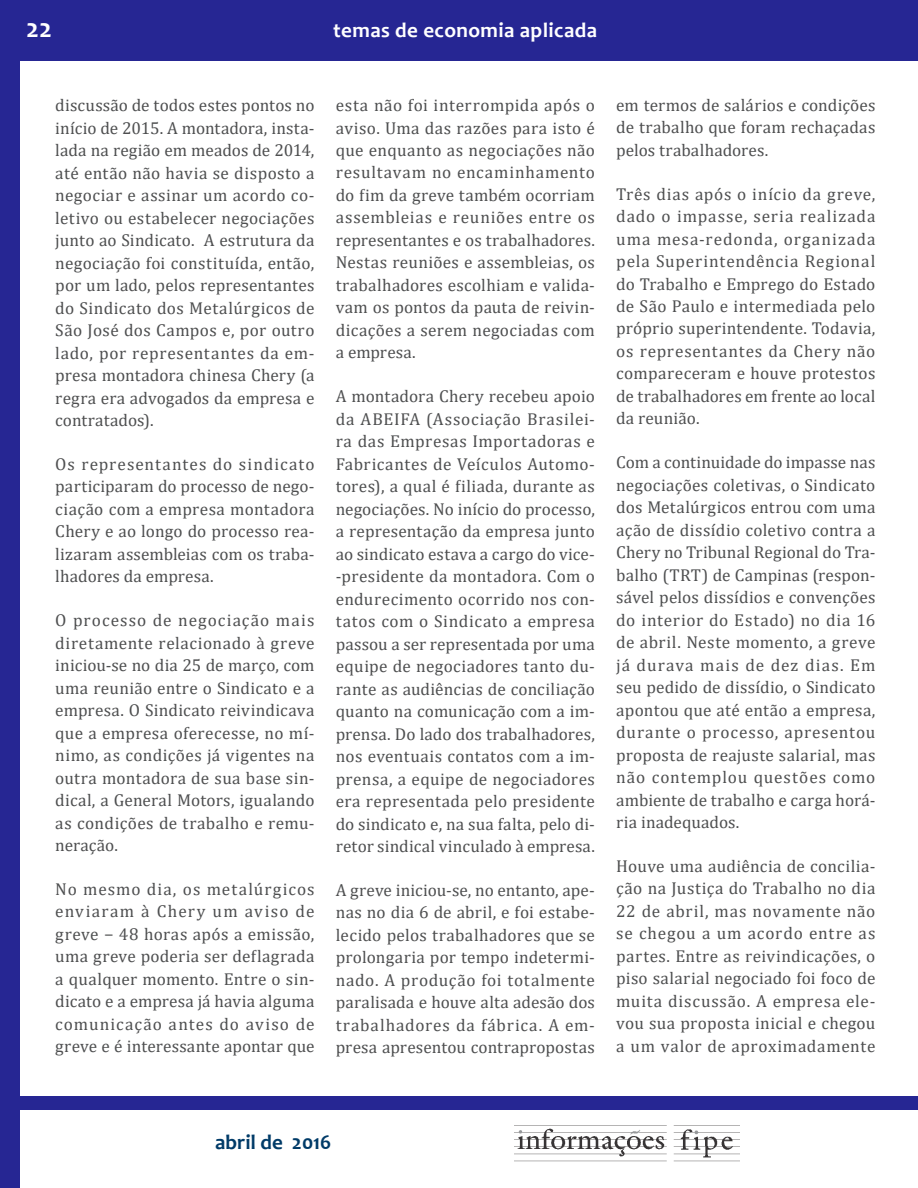
<style>
.page{position:relative;width:918px;height:1188px;background:#fff}
.page>*{position:absolute;margin:0;border:0;box-sizing:border-box;transform-origin:0 0}
.t1{font:700 27px "Candara";color:#fff}
.t2{font:700 21px "Candara";letter-spacing:.02em;color:#fff}
.t3{font:700 21px "Candara";color:#003b68}
.t4{font:17.25px/22.5px "Cambria";letter-spacing:.01em;color:#4e4f50;text-align:justify}
</style>
<div class="page">
<div style="left:0;top:0;width:20px;height:1188px;background:#262693"></div>
<div style="left:0;top:0;width:918px;height:61px;background:#262693"></div>
<div style="left:15px;top:1097px;width:903px;height:13px;background:#262693"></div>
<img style="left:514px;top:1125px;width:225px;height:37px">
<h1 class="t1" style="left:26px;top:12px;width:27px">22</h1>
<p class="t2" style="left:333px;top:17px;width:265px">temas de economia aplicada</p>
<p class="t4" style="left:55px;top:94px;width:261px">discussão de todos estes pontos no início de 2015. A montadora, insta&shy;lada na região em meados de 2014, até então não havia se disposto a negociar e assinar um acordo co&shy;letivo ou estabelecer negociações junto ao Sindicato. A estrutura da negociação foi constituída, então, por um lado, pelos representantes do Sindicato dos Metalúrgicos de São José dos Campos e, por outro lado, por representantes da em&shy;presa montadora chinesa Chery (a regra era advogados da empresa e contratados).</p>
<p class="t4" style="left:55px;top:453px;width:261px">Os representantes do sindicato participaram do processo de nego&shy;ciação com a empresa montadora Chery e ao longo do processo rea&shy;lizaram assembleias com os traba&shy;lhadores da empresa.</p>
<p class="t4" style="left:55px;top:609px;width:261px">O processo de negociação mais diretamente relacionado à greve iniciou-se no dia 25 de março, com uma reunião entre o Sindicato e a empresa. O Sindicato reivindicava que a empresa oferecesse, no mí&shy;nimo, as condições já vigentes na outra montadora de sua base sin&shy;dical, a General Motors, igualando as condições de trabalho e remu&shy;neração.</p>
<p class="t4" style="left:55px;top:878px;width:261px">No mesmo dia, os metalúrgicos enviaram à Chery um aviso de greve − 48 horas após a emissão, uma greve poderia ser deflagrada a qualquer momento. Entre o sin&shy;dicato e a empresa já havia alguma comunicação antes do aviso de greve e é interessante apontar que</p>
<p class="t4" style="left:336px;top:94px;width:261px">esta não foi interrompida após o aviso. Uma das razões para isto é que enquanto as negociações não resultavam no encaminhamento do fim da greve também ocorriam assembleias e reuniões entre os representantes e os trabalhadores.<br>Nestas reuniões e assembleias, os trabalhadores escolhiam e valida&shy;vam os pontos da pauta de reivin&shy;dicações a serem negociadas com a empresa.</p>
<p class="t4" style="left:336px;top:385px;width:261px">A montadora Chery recebeu apoio da ABEIFA (Associação Brasilei&shy;ra das Empresas Importadoras e Fabricantes de Veículos Automo&shy;tores), a qual é filiada, durante as negociações. No início do processo, a representação da empresa junto ao sindicato estava a cargo do vice--presidente da montadora. Com o endurecimento ocorrido nos con&shy;tatos com o Sindicato a empresa passou a ser representada por uma equipe de negociadores tanto du&shy;rante as audiências de conciliação quanto na comunicação com a im&shy;prensa. Do lado dos trabalhadores, nos eventuais contatos com a im&shy;prensa, a equipe de negociadores era representada pelo presidente do sindicato e, na sua falta, pelo di&shy;retor sindical vinculado à empresa.</p>
<p class="t4" style="left:336px;top:879px;width:261px">A greve iniciou-se, no entanto, ape&shy;nas no dia 6 de abril, e foi estabe&shy;lecido pelos trabalhadores que se prolongaria por tempo indetermi&shy;nado. A produção foi totalmente paralisada e houve alta adesão dos trabalhadores da fábrica. A em&shy;presa apresentou contrapropostas</p>
<p class="t4" style="left:616px;top:94px;width:261px">em termos de salários e condições de trabalho que foram rechaçadas pelos trabalhadores.</p>
<p class="t4" style="left:616px;top:182px;width:261px">Três dias após o início da greve, dado o impasse, seria realizada uma mesa-redonda, organizada pela Superintendência Regional do Trabalho e Emprego do Estado de São Paulo e intermediada pelo próprio superintendente. Todavia, os representantes da Chery não compareceram e houve protestos de trabalhadores em frente ao local da reunião.</p>
<p class="t4" style="left:616px;top:451px;width:261px">Com a continuidade do impasse nas negociações coletivas, o Sindicato dos Metalúrgicos entrou com uma ação de dissídio coletivo contra a Chery no Tribunal Regional do Tra&shy;balho (TRT) de Campinas (respon&shy;sável pelos dissídios e convenções do interior do Estado) no dia 16 de abril. Neste momento, a greve já durava mais de dez dias. Em seu pedido de dissídio, o Sindicato apontou que até então a empresa, durante o processo, apresentou proposta de reajuste salarial, mas não contemplou questões como ambiente de trabalho e carga horá&shy;ria inadequados.</p>
<p class="t4" style="left:616px;top:855px;width:261px">Houve uma audiência de concilia&shy;ção na Justiça do Trabalho no dia 22 de abril, mas novamente não se chegou a um acordo entre as partes. Entre as reivindicações, o piso salarial negociado foi foco de muita discussão. A empresa ele&shy;vou sua proposta inicial e chegou a um valor de aproximadamente</p>
<p class="t3" style="left:215px;top:1129px;width:118px">abril de 2016</p>
</div>
